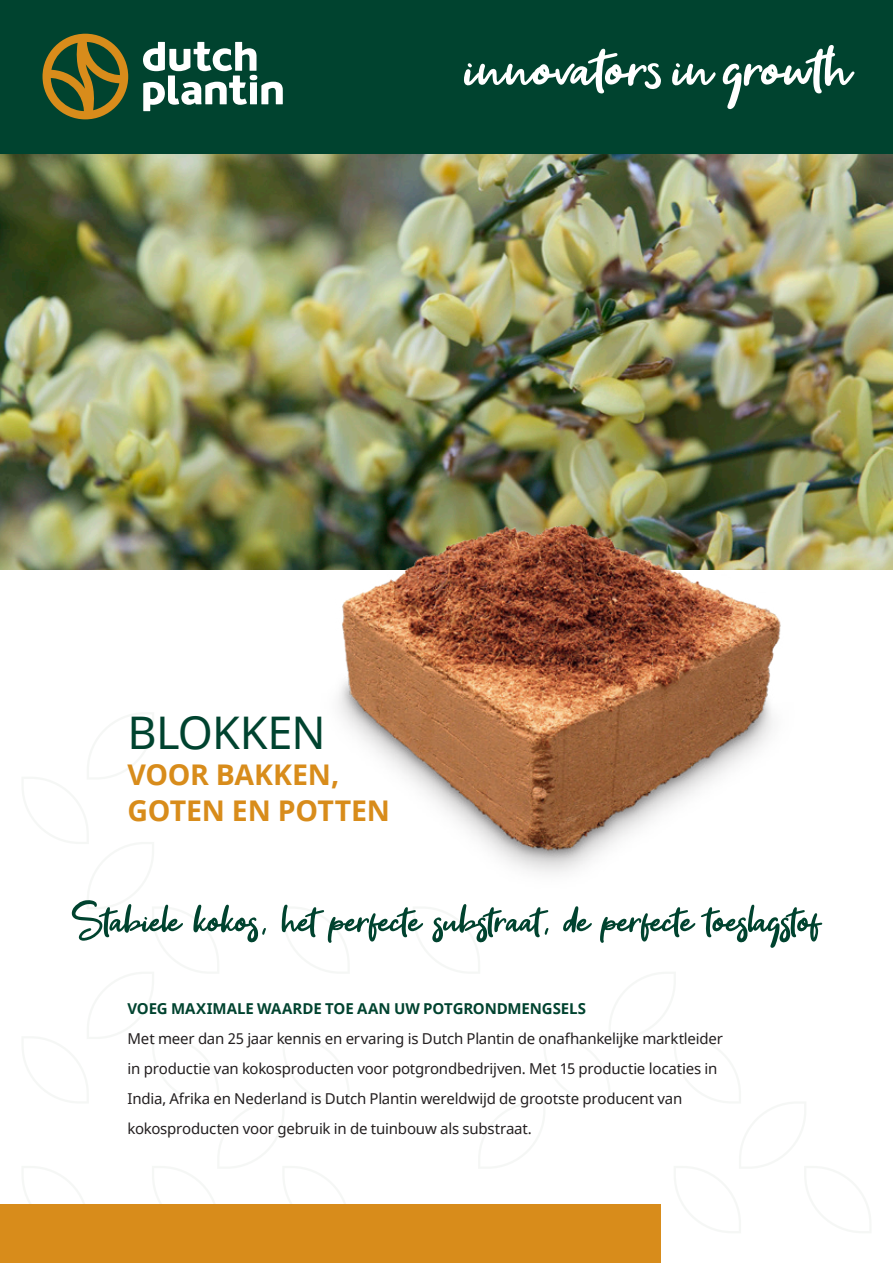
<style>
.page{position:relative;width:893px;height:1263px;background:#fff}
.page>*{position:absolute;margin:0;border:0;box-sizing:border-box;transform-origin:0 0}
.t1{font:53.7px "Get Show";letter-spacing:-.01em;color:#00432f}
.t2{font:45px "Noto Sans";letter-spacing:-.02em;color:#00432f}
.t3{font:700 28.5px/36px "Noto Sans";letter-spacing:-.01em;color:#d88c1b}
.t4{font:15px/30px "Noto Sans";letter-spacing:-.015em;color:#231f20}
.t5{font:700 15px "Noto Sans";letter-spacing:-.005em;color:#00432f}
</style>
<div class="page">
<img style="left:0;top:153px;width:893px;height:417px">
<div style="left:0;top:0;width:893px;height:153px;background:#00432f"></div>
<img style="left:231px;top:496px;width:624px;height:377px">
<svg style="left:143px;top:42px;width:140px;height:69px"></svg>
<svg style="left:43px;top:34px;width:85px;height:85px"></svg>
<div style="left:0;top:1204px;width:661px;height:59px;background:#d88c1b"></div>
<svg style="left:672px;top:63px;width:44px;height:23px"></svg>
<svg style="left:722px;top:45px;width:133px;height:64px"></svg>
<svg style="left:464px;top:48px;width:197px;height:46px"></svg>
<p class="t2" style="left:128px;top:702px;width:199px">BLOKKEN</p>
<p class="t3" style="left:128px;top:757px;width:264px">VOOR BAKKEN,<br>GOTEN EN POTTEN</p>
<p class="t1" style="left:72px;top:890px;width:750px">Stabiele kokos, het perfecte substraat, de perfecte toeslagstof</p>
<p class="t5" style="left:128px;top:998px;width:460px">VOEG MAXIMALE WAARDE TOE AAN UW POTGRONDMENGSELS</p>
<p class="t4" style="left:128px;top:1024px;width:597px">Met meer dan 25 jaar kennis en ervaring is Dutch Plantin de onafhankelijke marktleider in productie van kokosproducten voor potgrondbedrijven. Met 15 productie locaties in India, Afrika en Nederland is Dutch Plantin wereldwijd de grootste producent van kokosproducten voor gebruik in de tuinbouw als substraat.</p>
</div>
